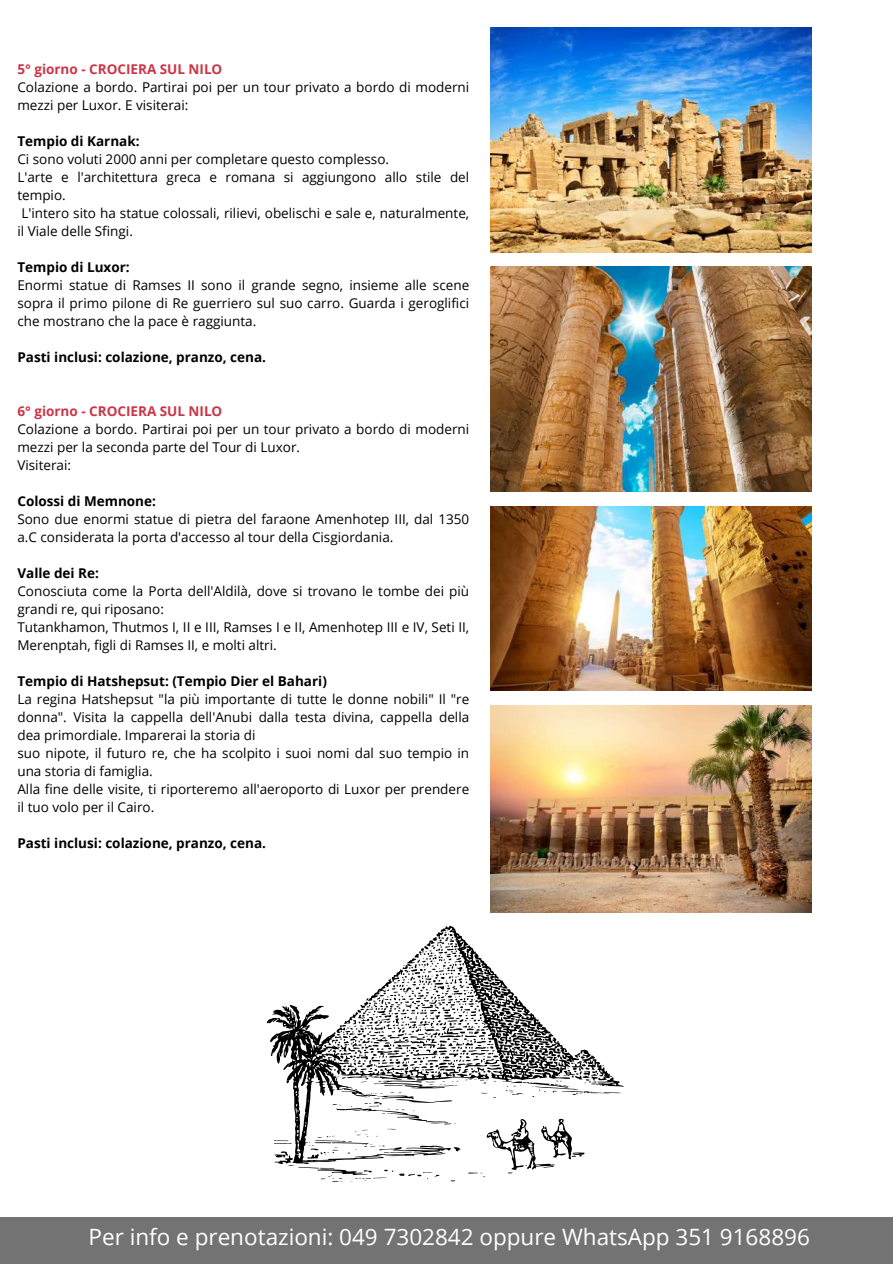
<style>
.page{position:relative;width:893px;height:1264px;background:#fff}
.page>*{position:absolute;margin:0;border:0;box-sizing:border-box;transform-origin:0 0}
.t1{font:22.5px "Open Sans";color:#fff}
.t2{font:13.5px/18px "Open Sans";color:#000}
.t3{font:700 13.5px "Open Sans";color:#000}
.t4{font:700 13.5px "Open Sans";color:#cb3547}
</style>
<div class="page">
<div style="left:0;top:1216px;width:892px;height:47px;background:#737373"></div>
<img style="left:490px;top:267px;width:321px;height:225px">
<img style="left:490px;top:506px;width:321px;height:184px">
<img style="left:490px;top:705px;width:321px;height:207px">
<svg style="left:267px;top:925px;width:356px;height:256px"></svg>
<img style="left:490px;top:28px;width:321px;height:225px">
<p class="t4" style="left:17px;top:59px;width:206px">5° giorno - CROCIERA SUL NILO</p>
<p class="t2" style="left:17px;top:77px;width:453px">Colazione a bordo. Partirai poi per un tour privato a bordo di moderni mezzi per Luxor. E visiterai:</p>
<p class="t3" style="left:17px;top:131px;width:124px">Tempio di Karnak:</p>
<p class="t2" style="left:17px;top:149px;width:453px">Ci sono voluti 2000 anni per completare questo complesso.<br>L'arte e l'architettura greca e romana si aggiungono allo stile del tempio.<br>L'intero sito ha statue colossali, rilievi, obelischi e sale e, naturalmente, il Viale delle Sfingi.</p>
<p class="t3" style="left:17px;top:257px;width:114px">Tempio di Luxor:</p>
<p class="t2" style="left:17px;top:275px;width:453px;text-align:justify">Enormi statue di Ramses II sono il grande segno, insieme alle scene sopra il primo pilone di Re guerriero sul suo carro. Guarda i geroglifici che mostrano che la pace è raggiunta.</p>
<p class="t3" style="left:17px;top:347px;width:250px">Pasti inclusi: colazione, pranzo, cena.</p>
<p class="t4" style="left:17px;top:401px;width:206px">6° giorno - CROCIERA SUL NILO</p>
<p class="t2" style="left:17px;top:419px;width:453px">Colazione a bordo. Partirai poi per un tour privato a bordo di moderni mezzi per la seconda parte del Tour di Luxor.<br>Visiterai:</p>
<p class="t3" style="left:17px;top:491px;width:140px">Colossi di Memnone:</p>
<p class="t2" style="left:17px;top:509px;width:453px">Sono due enormi statue di pietra del faraone Amenhotep III, dal 1350 a.C considerata la porta d'accesso al tour della Cisgiordania.</p>
<p class="t3" style="left:17px;top:563px;width:83px">Valle dei Re:</p>
<p class="t2" style="left:17px;top:581px;width:453px">Conosciuta come la Porta dell'Aldilà, dove si trovano le tombe dei più grandi re, qui riposano:<br>Tutankhamon, Thutmos I, II e III, Ramses I e II, Amenhotep III e IV, Seti II, Merenptah, figli di Ramses II, e molti altri.</p>
<p class="t3" style="left:17px;top:671px;width:311px">Tempio di Hatshepsut: (Tempio Dier el Bahari)</p>
<p class="t2" style="left:17px;top:689px;width:453px">La regina Hatshepsut "la più importante di tutte le donne nobili" Il "re donna". Visita la cappella dell'Anubi dalla testa divina, cappella della dea primordiale. Imparerai la storia di<br>suo nipote, il futuro re, che ha scolpito i suoi nomi dal suo tempio in una storia di famiglia.<br>Alla fine delle visite, ti riporteremo all'aeroporto di Luxor per prendere il tuo volo per il Cairo.</p>
<p class="t3" style="left:17px;top:833px;width:250px">Pasti inclusi: colazione, pranzo, cena.</p>
<h1 class="t1" style="left:89px;top:1220px;width:722px">Per info e prenotazioni: 049 7302842 oppure WhatsApp 351 9168896</h1>
</div>
